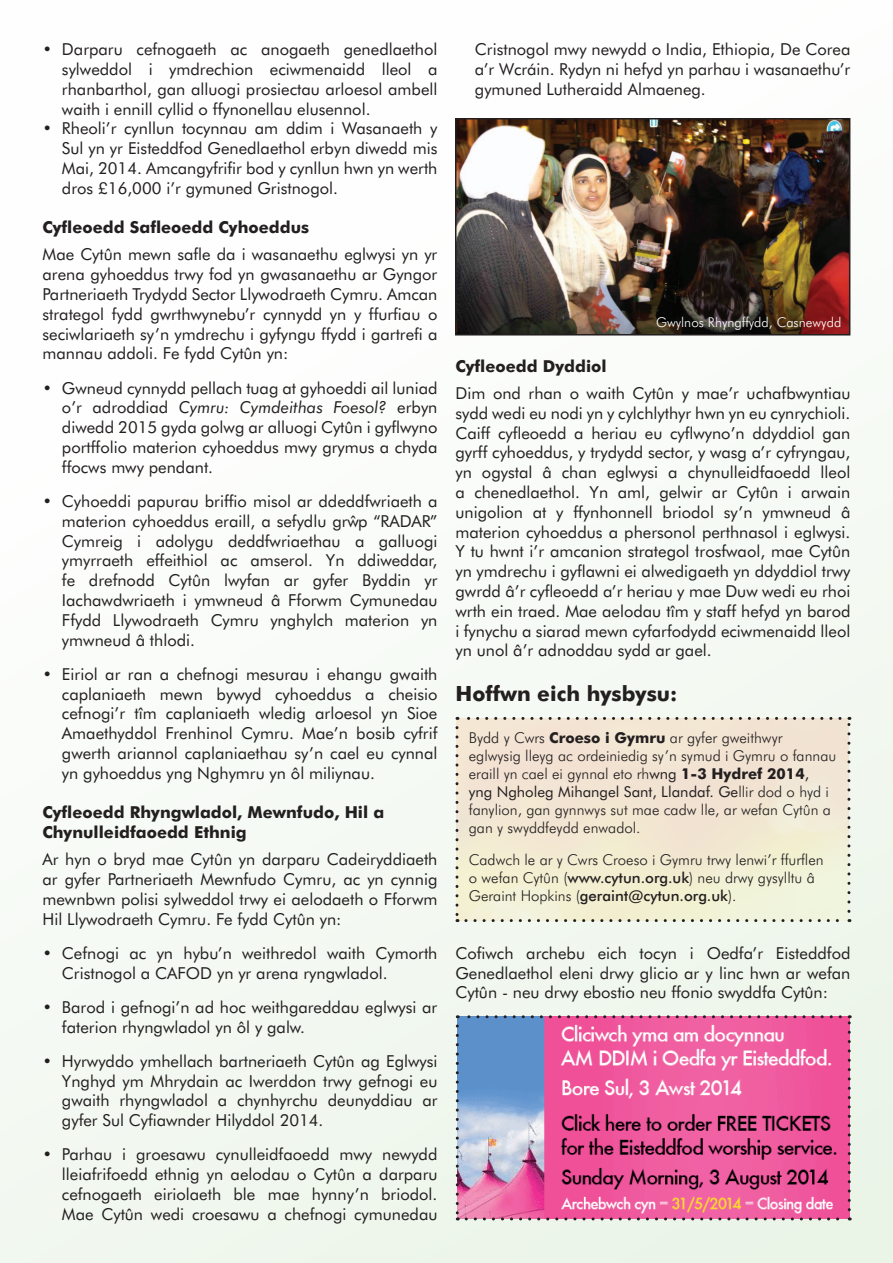
<style>
.page{position:relative;width:893px;height:1263px;background:#f8fbf7}
.page>*{position:absolute;margin:0;border:0;box-sizing:border-box;transform-origin:0 0}
.t1{font:700 21px "Futura BT";color:#231f20}
.t2{font:16.5px/19.8px "Futura BT";color:#231f20;text-align:justify}
.t3{font:700 16.5px/19.8px "Futura BT";color:#231f20}
.t4{font:300 15px/18px "Futura BT";color:#231f20}
.t5{font:300 13.5px "Futura BT";color:#fff}
.s1{font-style:italic}
.s2{font-weight:700}
.s3{font-weight:400}
.s4{font-weight:500}
</style>
<div class="page">
<img style="left:457px;top:718px;width:392px;height:202px">
<svg style="left:455px;top:728px;width:3px;height:194px"></svg>
<svg style="left:466px;top:919px;width:384px;height:3px"></svg>
<svg style="left:847px;top:717px;width:3px;height:194px"></svg>
<svg style="left:457px;top:717px;width:383px;height:3px"></svg>
<img style="left:457px;top:1017px;width:392px;height:202px">
<svg style="left:456px;top:1026px;width:3px;height:194px"></svg>
<svg style="left:466px;top:1217px;width:384px;height:3px"></svg>
<svg style="left:848px;top:1015px;width:3px;height:195px"></svg>
<svg style="left:457px;top:1015px;width:383px;height:3px"></svg>
<img style="left:458px;top:121px;width:389px;height:211px">
<div style="left:455px;top:118px;width:395px;height:217px;border:2px solid #231f20"></div>
<p class="t2" style="left:62px;top:39px;width:377px;text-indent:-19px">• Darparu cefnogaeth ac anogaeth genedlaethol sylweddol i ymdrechion eciwmenaidd lleol a rhanbarthol, gan alluogi prosiectau arloesol ambell waith i ennill cyllid o ffynonellau elusennol.</p>
<p class="t2" style="left:62px;top:118px;width:377px;text-indent:-19px">• Rheoli’r cynllun tocynnau am ddim i Wasanaeth y Sul yn yr Eisteddfod Genedlaethol erbyn diwedd mis Mai, 2014. Amcangyfrifir bod y cynllun hwn yn werth dros £16,000 i’r gymuned Gristnogol.</p>
<p class="t3" style="left:43px;top:217px;width:268px">Cyfleoedd Safleoedd Cyhoeddus</p>
<p class="t2" style="left:43px;top:244px;width:396px">Mae Cytûn mewn safle da i wasanaethu eglwysi yn yr arena gyhoeddus trwy fod yn gwasanaethu ar Gyngor Partneriaeth Trydydd Sector Llywodraeth Cymru. Amcan strategol fydd gwrthwynebu’r cynnydd yn y ffurfiau o seciwlariaeth sy’n ymdrechu i gyfyngu ffydd i gartrefi a mannau addoli. Fe fydd Cytûn yn:</p>
<p class="t2" style="left:62px;top:378px;width:377px;text-indent:-19px">• Gwneud cynnydd pellach tuag at gyhoeddi ail luniad o’r adroddiad <span class="s1">Cymru: Cymdeithas Foesol?</span> erbyn diwedd 2015 gyda golwg ar alluogi Cytûn i gyflwyno portffolio materion cyhoeddus mwy grymus a chyda ffocws mwy pendant.</p>
<p class="t2" style="left:62px;top:491px;width:377px;text-indent:-19px">• Cyhoeddi papurau briffio misol ar ddeddfwriaeth a materion cyhoeddus eraill, a sefydlu grwˆp “RADAR” Cymreig i adolygu deddfwriaethau a galluogi ymyrraeth effeithiol ac amserol. Yn ddiweddar, fe drefnodd Cytûn lwyfan ar gyfer Byddin yr Iachawdwriaeth i ymwneud â Fforwm Cymunedau Ffydd Llywodraeth Cymru ynghylch materion yn ymwneud â thlodi.</p>
<p class="t2" style="left:62px;top:664px;width:377px;text-indent:-19px">• Eiriol ar ran a chefnogi mesurau i ehangu gwaith caplaniaeth mewn bywyd cyhoeddus a cheisio cefnogi’r tîm caplaniaeth wledig arloesol yn Sioe Amaethyddol Frenhinol Cymru. Mae’n bosib cyfrif gwerth ariannol caplaniaethau sy’n cael eu cynnal yn gyhoeddus yng Nghymru yn ôl miliynau.</p>
<p class="t3" style="left:43px;top:802px;width:343px">Cyfleoedd Rhyngwladol, Mewnfudo, Hil a<br>Chynulleidfaoedd Ethnig</p>
<p class="t2" style="left:43px;top:849px;width:396px">Ar hyn o bryd mae Cytûn yn darparu Cadeiryddiaeth ar gyfer Partneriaeth Mewnfudo Cymru, ac yn cynnig mewnbwn polisi sylweddol trwy ei aelodaeth o Fforwm Hil Llywodraeth Cymru. Fe fydd Cytûn yn:</p>
<p class="t2" style="left:62px;top:943px;width:377px;text-indent:-19px">• Cefnogi ac yn hybu’n weithredol waith Cymorth<br>Cristnogol a CAFOD yn yr arena ryngwladol.</p>
<p class="t2" style="left:62px;top:997px;width:377px;text-indent:-19px">• Barod i gefnogi’n ad hoc weithgareddau eglwysi ar faterion rhyngwladol yn ôl y galw.</p>
<p class="t2" style="left:62px;top:1051px;width:377px;text-indent:-19px">• Hyrwyddo ymhellach bartneriaeth Cytûn ag Eglwysi Ynghyd ym Mhrydain ac Iwerddon trwy gefnogi eu gwaith rhyngwladol a chynhyrchu deunyddiau ar gyfer Sul Cyfiawnder Hilyddol 2014.</p>
<p class="t2" style="left:62px;top:1144px;width:377px;text-indent:-19px">• Parhau i groesawu cynulleidfaoedd mwy newydd lleiafrifoedd ethnig yn aelodau o Cytûn a darparu cefnogaeth eiriolaeth ble mae hynny’n briodol.<br>Mae Cytûn wedi croesawu a chefnogi cymunedau</p>
<p class="t2" style="left:475px;top:39px;width:377px">Cristnogol mwy newydd o India, Ethiopia, De Corea a’r Wcráin. Rydyn ni hefyd yn parhau i wasanaethu’r gymuned Lutheraidd Almaeneg.</p>
<p class="t5" style="left:656px;top:314px;width:187px">Gwylnos Rhyngffydd, Casnewydd</p>
<p class="t3" style="left:455px;top:356px;width:153px">Cyfleoedd Dyddiol</p>
<p class="t2" style="left:455px;top:383px;width:396px">Dim ond rhan o waith Cytûn y mae’r uchafbwyntiau sydd wedi eu nodi yn y cylchlythyr hwn yn eu cynrychioli.<br>Caiff cyfleoedd a heriau eu cyflwyno’n ddyddiol gan gyrff cyhoeddus, y trydydd sector, y wasg a’r cyfryngau, yn ogystal â chan eglwysi a chynulleidfaoedd lleol a chenedlaethol. Yn aml, gelwir ar Cytûn i arwain unigolion at y ffynhonnell briodol sy’n ymwneud â materion cyhoeddus a phersonol perthnasol i eglwysi.<br>Y tu hwnt i’r amcanion strategol trosfwaol, mae Cytûn yn ymdrechu i gyflawni ei alwedigaeth yn ddyddiol trwy gwrdd â’r cyfleoedd a’r heriau y mae Duw wedi eu rhoi wrth ein traed. Mae aelodau tîm y staff hefyd yn barod i fynychu a siarad mewn cyfarfodydd eciwmenaidd lleol yn unol â’r adnoddau sydd ar gael.</p>
<p class="t1" style="left:455px;top:681px;width:223px">Hoffwn eich hysbysu:</p>
<p class="t4" style="left:469px;top:728px;width:369px">Bydd y Cwrs <span class="s2">Croeso i Gymru</span> ar gyfer gweithwyr eglwysig lleyg ac ordeiniedig sy’n symud i Gymru o fannau eraill yn cael ei gynnal eto rh<span class="s3">wng</span> <span class="s2">1-3 Hydref 2014</span><span class="s3">, yng Ngholeg Mihangel Sant, Llandaf. Ge</span>llir dod o hyd i fanylion, gan gynnwys sut mae cadw lle, ar wefan Cytûn a gan y swyddfeydd enwadol.</p>
<p class="t4" style="left:469px;top:851px;width:356px">Cadwch le ar y Cwrs Croeso i Gymru trwy lenwi’r ffurflen o wefan Cytûn (<span class="s4">www.cytun.org.uk</span>) neu drwy gysylltu â<br>Geraint Hopkins (<span class="s4">geraint@cytun.org.uk</span>).</p>
<p class="t2" style="left:455px;top:943px;width:396px">Cofiwch archebu eich tocyn i Oedfa’r Eisteddfod Genedlaethol eleni drwy glicio ar y linc hwn ar wefan Cytûn - neu drwy ebostio neu ffonio swyddfa Cytûn:</p>
</div>
